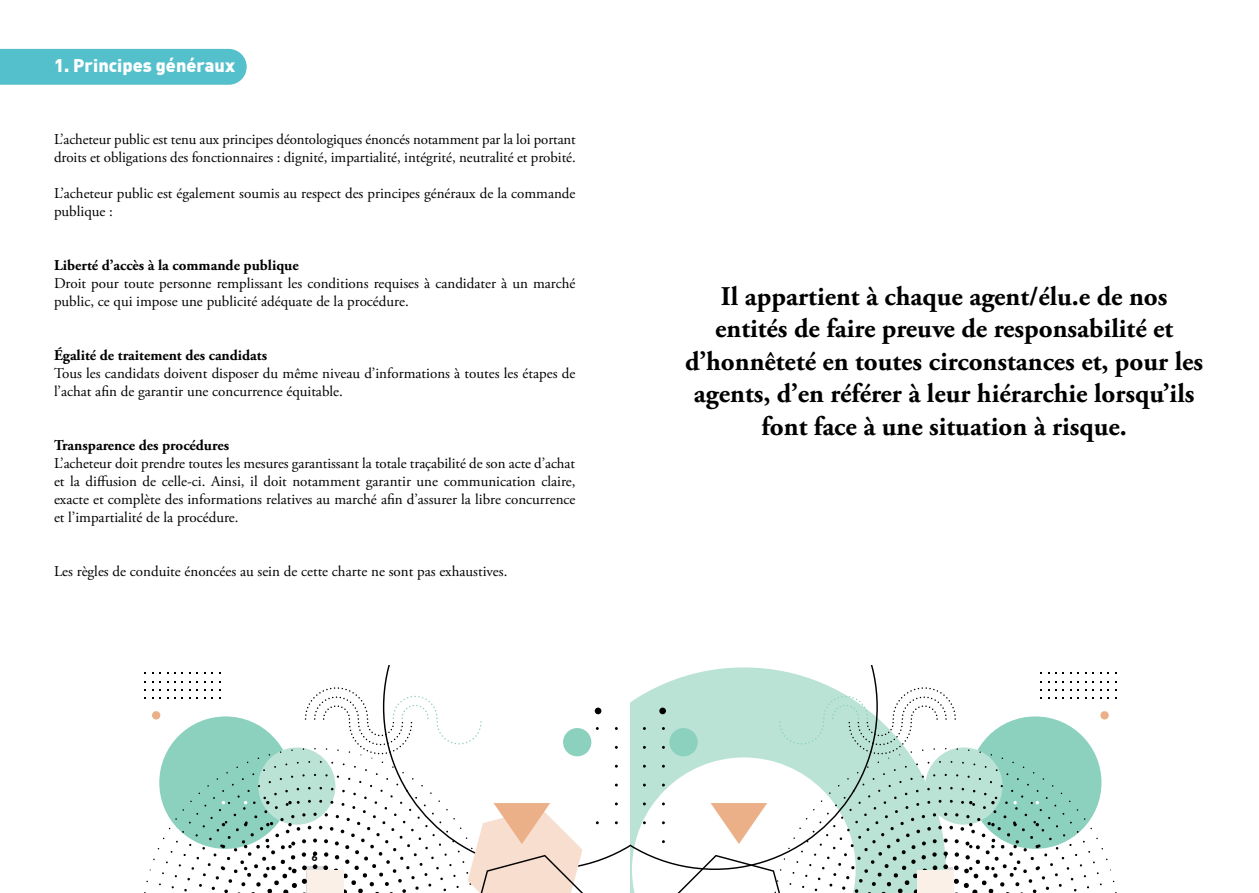
<style>
.page{position:relative;width:1259px;height:893px;background:#fff}
.page>*{position:absolute;margin:0;border:0;box-sizing:border-box;transform-origin:0 0}
.t1{font:700 27px/32.4px "Adobe Garamond Pro";color:#000;text-align:center}
.t2{font:900 18px "DIN";color:#fff}
.t3{font:15px/18px "Adobe Garamond Pro";color:#000}
.t4{font:700 15px "Adobe Garamond Pro";color:#000}
.t5{font:900 9.75px "Lato";color:#000}
</style>
<div class="page">
<div style="left:0;top:49px;width:247px;height:36px;background:#54c0cc"></div>
<div style="left:159px;top:716px;width:133px;height:133px;background:#8cd1bd;border-radius:50%"></div>
<svg style="left:144px;top:748px;width:239px;height:145px"></svg>
<svg style="left:305px;top:687px;width:78px;height:67px"></svg>
<svg style="left:383px;top:666px;width:247px;height:200px"></svg>
<div style="left:563px;top:728px;width:28px;height:28px;background:#8cd1bd;border-radius:50%"></div>
<div style="left:152px;top:711px;width:8px;height:8px;background:#ebb087;border-radius:50%"></div>
<svg style="left:595px;top:708px;width:6px;height:6px"></svg>
<svg style="left:155px;top:761px;width:428px;height:132px"></svg>
<div style="left:969px;top:716px;width:132px;height:133px;background:#8cd1bd;border-radius:50%"></div>
<svg style="left:878px;top:748px;width:239px;height:145px"></svg>
<svg style="left:878px;top:687px;width:78px;height:67px"></svg>
<svg style="left:630px;top:666px;width:248px;height:204px;fill:#bae3d6"></svg>
<div style="left:669px;top:728px;width:28px;height:28px;background:#8cd1bd;border-radius:50%"></div>
<div style="left:1100px;top:711px;width:8px;height:8px;background:#ebb087;border-radius:50%"></div>
<div style="left:659px;top:708px;width:7px;height:6px;background:#000;border-radius:50%"></div>
<svg style="left:677px;top:761px;width:429px;height:132px"></svg>
<p class="t2" style="left:54px;top:54px;width:182px">1. Principes généraux</p>
<p class="t3" style="left:54px;top:131px;width:523px">L’acheteur public est tenu aux principes déontologiques énoncés notamment par la loi portant droits et obligations des fonctionnaires : dignité, impartialité, intégrité, neutralité et probité.</p>
<p class="t3" style="left:54px;top:185px;width:523px">L’acheteur public est également soumis au respect des principes généraux de la commande publique :</p>
<p class="t4" style="left:54px;top:257px;width:246px">Liberté d’accès à la commande publique</p>
<p class="t3" style="left:54px;top:275px;width:523px">Droit pour toute personne remplissant les conditions requises à candidater à un marché public, ce qui impose une publicité adéquate de la procédure.</p>
<p class="t4" style="left:54px;top:347px;width:215px">Égalité de traitement des candidats</p>
<p class="t3" style="left:54px;top:365px;width:523px">Tous les candidats doivent disposer du même niveau d’informations à toutes les étapes de l’achat afin de garantir une concurrence équitable.</p>
<p class="t4" style="left:54px;top:437px;width:177px">Transparence des procédures</p>
<p class="t3" style="left:54px;top:455px;width:523px;text-align:justify">L’acheteur doit prendre toutes les mesures garantissant la totale traçabilité de son acte d’achat et la diffusion de celle-ci. Ainsi, il doit notamment garantir une communication claire, exacte et complète des informations relatives au marché afin d’assurer la libre concurrence et l’impartialité de la procédure.</p>
<p class="t3" style="left:54px;top:563px;width:455px">Les règles de conduite énoncées au sein de cette charte ne sont pas exhaustives.</p>
<h1 class="t1" style="left:685px;top:281px;width:519px">Il appartient à chaque agent/élu.e de nos entités de faire preuve de responsabilité et d’honnêteté en toutes circonstances et, pour les agents, d’en référer à leur hiérarchie lorsqu’ils font face à une situation à risque.</h1>
<p class="t5" style="left:312px;top:850px;width:7px">6</p>
<p class="t5" style="left:941px;top:851px;width:7px">7</p>
</div>
